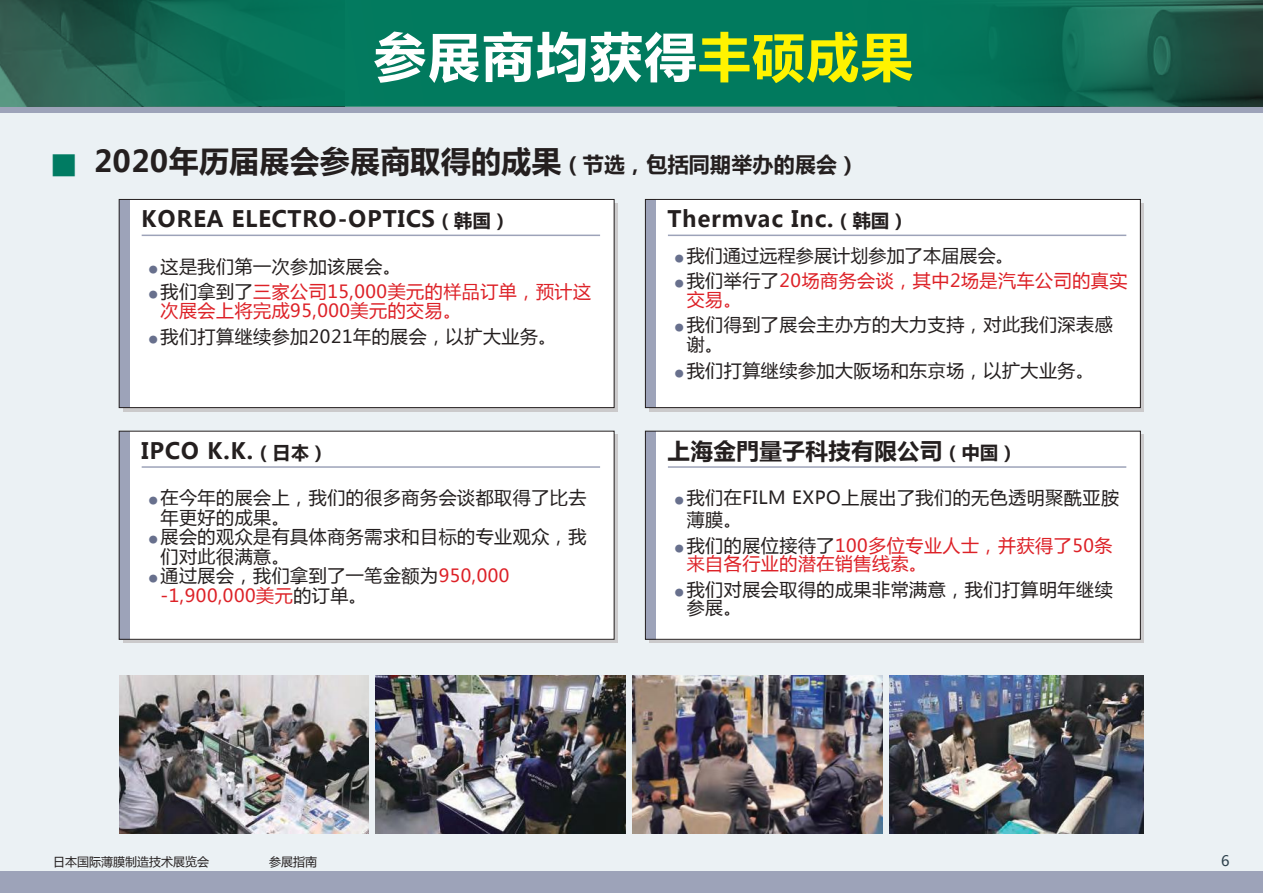
<style>
.page{position:relative;width:1263px;height:893px;background:#ebf1f4}
.page>*{position:absolute;margin:0;border:0;box-sizing:border-box;transform-origin:0 0}
.t1{font:700 52.5px "Microsoft Ya Hei";letter-spacing:.03em;color:#fff}
.t2{font:700 30px "Microsoft Ya Hei";letter-spacing:.005em;color:#241f1f}
.t3{font:700 25.5px "Gothic MB101 Pro";color:#007b62}
.t4{font:700 22.5px "Microsoft Ya Hei";letter-spacing:.03em;color:#241f1f}
.t5{font:700 21px "Microsoft Ya Hei";letter-spacing:.01em;color:#241f1f}
.t6{font:18px/19.5px "Microsoft Ya Hei";letter-spacing:.03em;color:#241f1f}
.t7{font:18px/25.5px "Microsoft Ya Hei";letter-spacing:.03em;color:#dd2127}
.t8{font:700 18px "Microsoft Ya Hei";letter-spacing:.03em;color:#241f1f}
.t9{font:18px "Microsoft Ya Hei";letter-spacing:.01em;color:#241f1f}
.t10{font:14.4px "Microsoft Ya Hei";color:#2d414c}
.t11{font:12px "Microsoft Ya Hei";color:#241f1f}
.t12{font:500 9px "Gothic MB101 Pro";color:#68708d}
.s1{color:#fff300}
.s2{font-size:22.5px}
.s3{color:#241f1f}
.s4{color:#dd2127}
</style>
<div class="page">
<div style="left:0;top:106px;width:1263px;height:7px;background:#9da3b9"></div>
<div style="left:0;top:872px;width:1263px;height:21px;background:#9da3b9"></div>
<div style="left:123px;top:203px;width:495px;height:208px;background:linear-gradient(to right,#cbcacb,#cbcacb)"></div>
<div style="left:119px;top:199px;width:495px;height:209px;background:#fff"></div>
<div style="left:119px;top:199px;width:10px;height:209px;background:#9da3b9"></div>
<div style="left:119px;top:199px;width:495px;height:209px;border:1px solid #241f1f"></div>
<div style="left:649px;top:203px;width:495px;height:208px;background:linear-gradient(to right,#cbcacb,#cbcacb)"></div>
<div style="left:645px;top:199px;width:495px;height:209px;background:#fff"></div>
<div style="left:645px;top:199px;width:10px;height:209px;background:#9da3b9"></div>
<div style="left:645px;top:199px;width:495px;height:209px;border:1px solid #241f1f"></div>
<svg style="left:123px;top:435px;width:495px;height:208px;background:#acabab"></svg>
<div style="left:119px;top:431px;width:495px;height:208px;background:#fff"></div>
<div style="left:119px;top:431px;width:10px;height:208px;background:#9da3b9"></div>
<svg style="left:649px;top:435px;width:495px;height:208px;background:#a9a8a8"></svg>
<div style="left:645px;top:431px;width:495px;height:208px;background:#fff"></div>
<div style="left:645px;top:431px;width:10px;height:208px;background:#9da3b9"></div>
<img style="left:890px;top:676px;width:254px;height:157px">
<img style="left:376px;top:676px;width:249px;height:157px">
<img style="left:119px;top:676px;width:249px;height:157px">
<img style="left:633px;top:676px;width:249px;height:157px">
<svg style="left:0;top:0;width:1263px;height:106px;background:#0c7058"></svg>
<hr style="left:142px;top:235px;width:458px;height:1px;background:#9da3b9">
<hr style="left:668px;top:235px;width:458px;height:1px;background:#9da3b9">
<hr style="left:142px;top:466px;width:458px;height:2px;background:#9da3b9">
<hr style="left:668px;top:466px;width:458px;height:2px;background:#9da3b9">
<h1 class="t1" style="left:374px;top:20px;width:541px">参展商均获得<span class="s1">丰硕成果</span></h1>
<h3 class="t3" style="left:51px;top:144px;width:27px">■</h3>
<h2 class="t2" style="left:94px;top:140px;width:469px">2020年历届展会参展商取得的成果</h2>
<p class="t5" style="left:562px;top:150px;width:298px">（节选，包括同期举办的展会(</p>
<p class="t4" style="left:141px;top:203px;width:295px">KOREA ELECTRO-OPTICS</p>
<p class="t8" style="left:436px;top:208px;width:75px">（韩国(</p>
<p class="t4" style="left:667px;top:203px;width:160px">Thermvac Inc</p>
<p class="t8" style="left:827px;top:208px;width:82px">（<span class="s2">.</span> 韩国(</p>
<p class="t6" style="left:161px;top:256px;width:242px">这是我们第一次参加该展会。</p>
<p class="t12" style="left:149px;top:262px;width:10px">●</p>
<p class="t7" style="left:161px;top:278px;width:432px"><span class="s3">我们拿到了</span>三家公司15,000美元的样品订单，预计这</p>
<p class="t12" style="left:149px;top:287px;width:10px">●</p>
<p class="t7" style="left:161px;top:297px;width:302px">次展会上将完成95,000美元的交易。</p>
<p class="t6" style="left:161px;top:326px;width:398px">我们打算继续参加2021年的展会，以扩大业务。</p>
<p class="t12" style="left:149px;top:332px;width:10px">●</p>
<p class="t9" style="left:687px;top:243px;width:329px">我们通过远程参展计划参加了本届展会。</p>
<p class="t12" style="left:675px;top:251px;width:10px">●</p>
<p class="t7" style="left:687px;top:267px;width:442px"><span class="s3">我们举行了</span>20场商务会谈，其中2场是汽车公司的真实</p>
<p class="t12" style="left:675px;top:276px;width:10px">●</p>
<p class="t7" style="left:687px;top:286px;width:57px">交易。</p>
<p class="t6" style="left:687px;top:314px;width:427px">我们得到了展会主办方的大力支持，对此我们深表感</p>
<p class="t12" style="left:675px;top:320px;width:10px">●</p>
<p class="t6" style="left:687px;top:330px;width:409px;line-height:26.5px">谢。<br>我们打算继续参加大阪场和东京场，以扩大业务。</p>
<p class="t12" style="left:675px;top:366px;width:10px">●</p>
<p class="t4" style="left:141px;top:435px;width:106px">IPCO K K.</p>
<p class="t8" style="left:247px;top:440px;width:82px">（<span class="s2">.</span> 日本(</p>
<p class="t4" style="left:667px;top:435px;width:277px">上海金門量子科技有限公司</p>
<p class="t8" style="left:943px;top:440px;width:75px">（中国(</p>
<p class="t6" style="left:161px;top:488px;width:427px">在今年的展会上，我们的很多商务会谈都取得了比去</p>
<p class="t12" style="left:149px;top:493px;width:10px">●</p>
<p class="t6" style="left:161px;top:507px;width:427px">年更好的成果。<br>展会的观众是有具体商务需求和目标的专业观众，我</p>
<p class="t12" style="left:149px;top:532px;width:10px">●</p>
<p class="t6" style="left:161px;top:546px;width:350px">们对此很满意。<br>通过展会，我们拿到了一笔金额为<span class="s4">950,000</span></p>
<p class="t12" style="left:149px;top:571px;width:10px">●</p>
<p class="t7" style="left:161px;top:582px;width:208px">-1,900,000美元<span class="s3">的订单。</span></p>
<p class="t6" style="left:687px;top:488px;width:434px">我们在FILM EXPO上展出了我们的无色透明聚酰亚胺</p>
<p class="t12" style="left:675px;top:493px;width:10px">●</p>
<p class="t7" style="left:687px;top:506px;width:427px"><span class="s3">薄膜。<br>我们的展位接待了</span>100多位专业人士，并获得了50条</p>
<p class="t12" style="left:675px;top:541px;width:10px">●</p>
<p class="t7" style="left:687px;top:550px;width:242px">来自各行业的潜在销售线索。</p>
<p class="t6" style="left:687px;top:579px;width:427px">我们对展会取得的成果非常满意，我们打算明年继续</p>
<p class="t12" style="left:675px;top:585px;width:10px">●</p>
<p class="t6" style="left:687px;top:597px;width:57px">参展。</p>
<p class="t11" style="left:53px;top:854px;width:157px">日本国际薄膜制造技术展览会</p>
<p class="t11" style="left:269px;top:854px;width:49px">参展指南</p>
<p class="t10" style="left:1221px;top:851px;width:10px">6</p>
</div>
